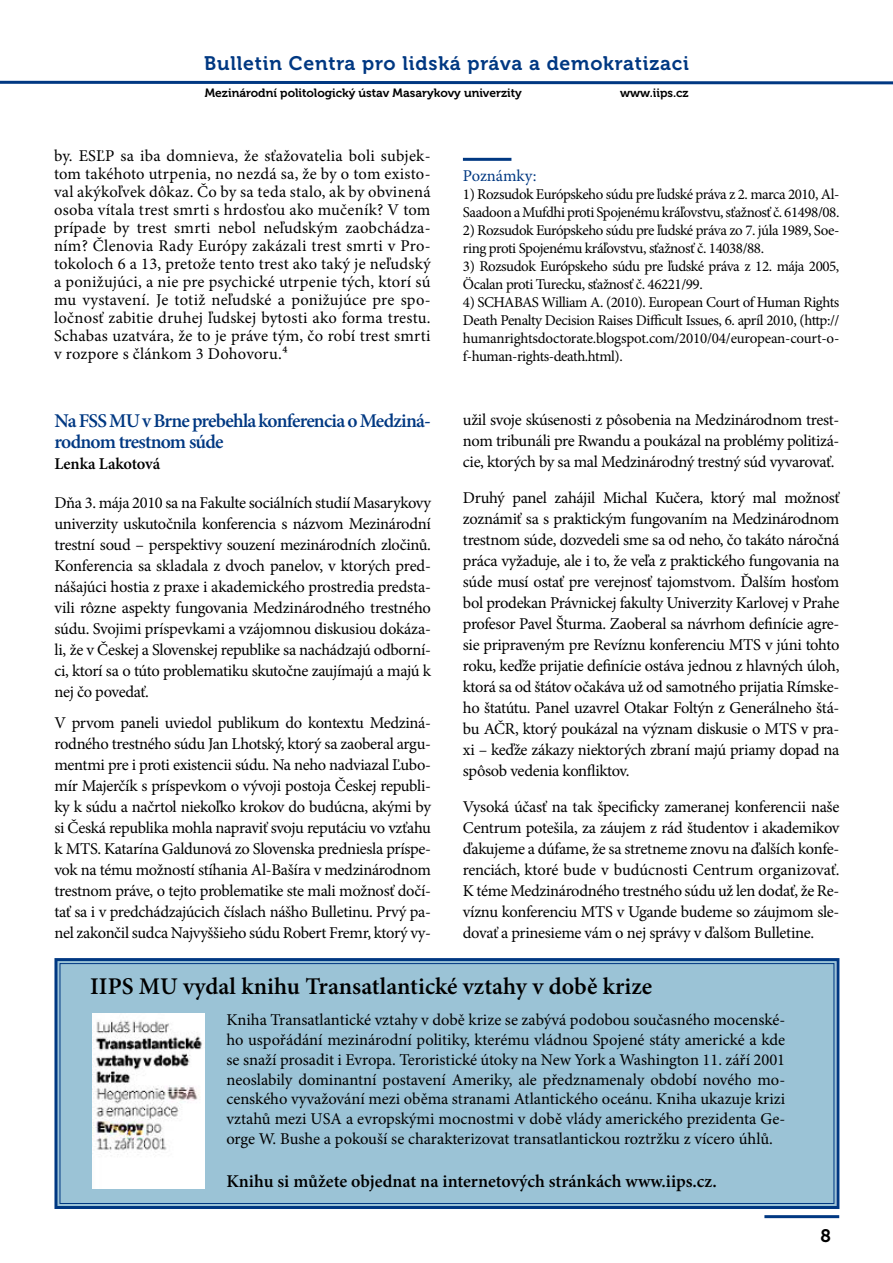
<style>
.page{position:relative;width:893px;height:1263px;background:#fff}
.page>*{position:absolute;margin:0;border:0;box-sizing:border-box;transform-origin:0 0}
.t1{font:600 24px "Minion Pro";color:#000}
.t2{font:600 19.5px/21px "Minion Pro";letter-spacing:-.04em;color:#003882}
.t3{font:19.5px "Museo 700";letter-spacing:.04em;color:#003882}
.t4{font:600 18px "Minion Pro";color:#000}
.t5{font:18px "Museo 700";color:#000}
.t6{font:16.5px/21px "Minion Pro";letter-spacing:-.02em;color:#000;text-align:justify}
.t7{font:600 16.5px "Minion Pro";letter-spacing:-.01em;color:#000}
.t8{font:16.5px "Minion Pro";letter-spacing:-.005em;color:#003882}
.t9{font:15px/18px "Minion Pro";letter-spacing:-.03em;color:#000}
.t10{font:12px "Museo 700";color:#000}
</style>
<div class="page">
<hr style="left:764px;top:1215px;width:75px;height:3px;background:#003882">
<svg style="left:0;top:80px;width:893px;height:5px"></svg>
<div style="left:54px;top:958px;width:786px;height:251px;background:#9bc3d6"></div>
<div style="left:59px;top:963px;width:775px;height:241px;border:1px solid #003882"></div>
<img style="left:92px;top:1013px;width:113px;height:176px">
<hr style="left:463px;top:158px;width:48px;height:3px;background:#003882">
<p class="t3" style="left:204px;top:52px;width:486px">Bulletin Centra pro lidská práva a demokratizaci</p>
<p class="t10" style="left:205px;top:87px;width:318px">Mezinárodní politologický ústav Masarykovy univerzity</p>
<p class="t10" style="left:620px;top:87px;width:70px">www.iips.cz</p>
<p class="t6" style="left:54px;top:147px;width:378px;line-height:18px">by. ESĽP sa iba domnieva, že sťažovatelia boli subjek&shy;tom takéhoto utrpenia, no nezdá sa, že by o tom existo&shy;val akýkoľvek dôkaz. Čo by sa teda stalo, ak by obvinená osoba vítala trest smrti s hrdosťou ako mučeník? V tom prípade by trest smrti nebol neľudským zaobchádza&shy;ním? Členovia Rady Európy zakázali trest smrti v Pro&shy;tokoloch 6 a 13, pretože tento trest ako taký je neľudský a ponižujúci, a nie pre psychické utrpenie tých, ktorí sú mu vystavení. Je totiž neľudské a ponižujúce pre spo&shy;ločnosť zabitie druhej ľudskej bytosti ako forma trestu.<br>Schabas uzatvára, že to je práve tým, čo robí trest smrti v rozpore s článkom 3 Dohovoru.4</p>
<p class="t2" style="left:54px;top:410px;width:378px">Na FSS MU v Brne prebehla konferencia o Medziná&shy;rodnom trestnom súde</p>
<p class="t7" style="left:54px;top:452px;width:107px">Lenka Lakotová</p>
<p class="t6" style="left:54px;top:492px;width:378px">Dňa 3. mája 2010 sa na Fakulte sociálních studií Masarykovy univerzity uskutočnila konferencia s názvom Mezinárodní trestní soud – perspektivy souzení mezinárodních zločinů.<br>Konferencia sa skladala z dvoch panelov, v ktorých pred&shy;nášajúci hostia z praxe i akademického prostredia predsta&shy;vili rôzne aspekty fungovania Medzinárodného trestného súdu. Svojimi príspevkami a vzájomnou diskusiou dokáza&shy;li, že v Českej a Slovenskej republike sa nachádzajú odborní&shy;ci, ktorí sa o túto problematiku skutočne zaujímajú a majú k nej čo povedať.</p>
<p class="t6" style="left:54px;top:712px;width:378px">V prvom paneli uviedol publikum do kontextu Medziná&shy;rodného trestného súdu Jan Lhotský, ktorý sa zaoberal argu&shy;mentmi pre i proti existencii súdu. Na neho nadviazal Ľubo&shy;mír Majerčík s príspevkom o vývoji postoja Českej republi&shy;ky k súdu a načrtol niekoľko krokov do budúcna, akými by si Česká republika mohla napraviť svoju reputáciu vo vzťahu k MTS. Katarína Galdunová zo Slovenska predniesla príspe&shy;vok na tému možností stíhania Al-Bašíra v medzinárodnom trestnom práve, o tejto problematike ste mali možnosť dočí&shy;tať sa i v predchádzajúcich číslach nášho Bulletinu. Prvý pa&shy;nel zakončil sudca Najvyššieho súdu Robert Fremr, ktorý vy-</p>
<p class="t8" style="left:463px;top:164px;width:75px">Poznámky:</p>
<p class="t9" style="left:463px;top:185px;width:378px">1) Rozsudok Európskeho súdu pre ľudské práva z 2. marca 2010, Al-<br>Saadoon a Mufdhi proti Spojenému kráľovstvu, sťažnosť č. 61498/08.</p>
<p class="t9" style="left:463px;top:221px;width:378px">2) Rozsudok Európskeho súdu pre ľudské práva zo 7. júla 1989, Soe&shy;ring proti Spojenému kráľovstvu, sťažnosť č. 14038/88.</p>
<p class="t9" style="left:463px;top:257px;width:378px">3) Rozsudok Európskeho súdu pre ľudské práva z 12. mája 2005,<br>Öcalan proti Turecku, sťažnosť č. 46221/99.</p>
<p class="t9" style="left:463px;top:293px;width:378px;text-align:justify">4) SCHABAS William A. (2010). European Court of Human Rights Death Penalty Decision Raises Difficult Issues, 6. apríl 2010, (http:// humanrightsdoctorate.blogspot.com/2010/04/european-court-o&shy;f-human-rights-death.html).</p>
<p class="t6" style="left:463px;top:409px;width:378px">užil svoje skúsenosti z pôsobenia na Medzinárodnom trest&shy;nom tribunáli pre Rwandu a poukázal na problémy politizá&shy;cie, ktorých by sa mal Medzinárodný trestný súd vyvarovať.</p>
<p class="t6" style="left:463px;top:487px;width:378px">Druhý panel zahájil Michal Kučera, ktorý mal možnosť zoznámiť sa s praktickým fungovaním na Medzinárodnom trestnom súde, dozvedeli sme sa od neho, čo takáto náročná práca vyžaduje, ale i to, že veľa z praktického fungovania na súde musí ostať pre verejnosť tajomstvom. Ďalším hosťom bol prodekan Právnickej fakulty Univerzity Karlovej v Prahe profesor Pavel Šturma. Zaoberal sa návrhom definície agre&shy;sie pripraveným pre Revíznu konferenciu MTS v júni tohto roku, keďže prijatie definície ostáva jednou z hlavných úloh, ktorá sa od štátov očakáva už od samotného prijatia Rímske&shy;ho štatútu. Panel uzavrel Otakar Foltýn z Generálneho štá&shy;bu AČR, ktorý poukázal na význam diskusie o MTS v pra&shy;xi – keďže zákazy niektorých zbraní majú priamy dopad na spôsob vedenia konfliktov.</p>
<p class="t6" style="left:463px;top:796px;width:378px">Vysoká účasť na tak špecificky zameranej konferencii naše Centrum potešila, za záujem z rád študentov i akademikov ďakujeme a dúfame, že sa stretneme znovu na ďalších konfe&shy;renciách, ktoré bude v budúcnosti Centrum organizovať.<br>K téme Medzinárodného trestného súdu už len dodať, že Re&shy;víznu konferenciu MTS v Ugande budeme so záujmom sle&shy;dovať a prinesieme vám o nej správy v ďalšom Bulletine.</p>
<h1 class="t1" style="left:90px;top:970px;width:564px">IIPS MU vydal knihu Transatlantické vztahy v době krize</h1>
<p class="t6" style="left:226px;top:1010px;width:560px;line-height:19.8px">Kniha Transatlantické vztahy v době krize se zabývá podobou současného mocenské&shy;ho uspořádání mezinárodní politiky, kterému vládnou Spojené státy americké a kde se snaží prosadit i Evropa. Teroristické útoky na New York a Washington 11. září 2001 neoslabily dominantní postavení Ameriky, ale předznamenaly období nového mo&shy;cenského vyvažování mezi oběma stranami Atlantického oceánu. Kniha ukazuje krizi vztahů mezi USA a evropskými mocnostmi v době vlády amerického prezidenta Ge&shy;orge W. Bushe a pokouší se charakterizovat transatlantickou roztržku z vícero úhlů.</p>
<p class="t4" style="left:226px;top:1169px;width:492px">Knihu si můžete objednat na internetových stránkách www.iips.cz.</p>
<p class="t5" style="left:821px;top:1226px;width:12px">8</p>
</div>
